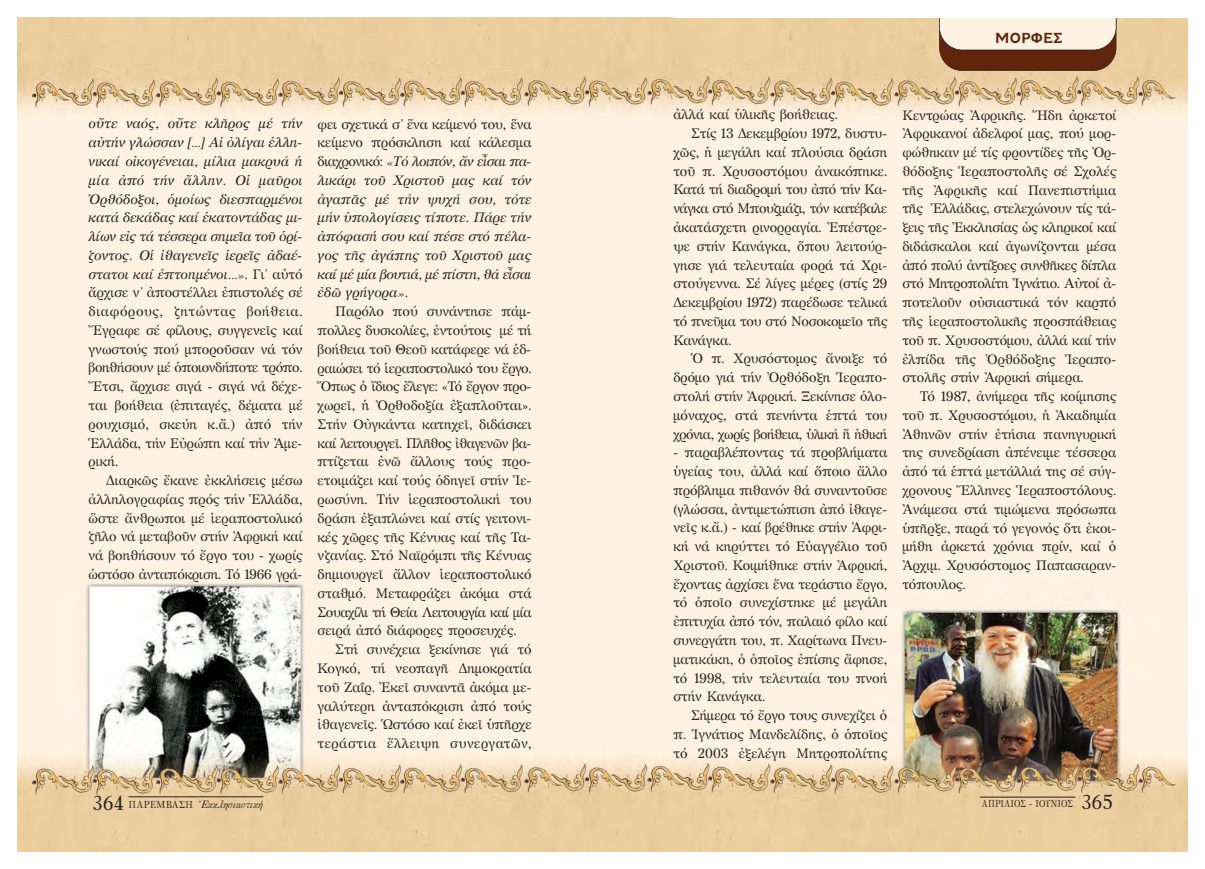
<style>
.page{position:relative;width:1205px;height:869px;background:#fff}
.page>*{position:absolute;margin:0;border:0;box-sizing:border-box;transform-origin:0 0}
.t1{font:700 16.25px "GFS Neohellenic";color:#5f260d}
.t2{font:13.75px/18.8px "GFS Artemisia";color:#231f20;text-align:justify}
.t3{font:italic 13.75px/18.8px "GFS Artemisia";letter-spacing:-.03em;color:#231f20;text-align:justify}
.t4{font:13.75px "GFS Artemisia";letter-spacing:-.035em;color:#231f20}
.t5{font:13.75px "GFS Artemisia";letter-spacing:-.02em;color:#231f20}
.t6{font:11.25px "GFS Solomos";color:#231f20}
.t7{font:10px "GFS Bodoni";color:#231f20;scale:.9 1}
.s1{font-style:italic}
.s2{font-style:normal}
.s3{font-family:"GFS Porson";font-size:20px}
.s4{font-family:"GFS Bodoni";font-size:10px}
</style>
<div class="page">
<img style="left:17px;top:18px;width:1170px;height:832px">
<hr style="left:980px;top:796px;width:95px;height:1px;background:#231f20">
<hr style="left:129px;top:796px;width:134px;height:1px;background:#231f20">
<svg style="left:939px;top:18px;width:177px;height:53px;background:#bb9e8b"></svg>
<p class="t2" style="left:89px;top:116px;width:215px"><span class="s1">οὔτε ναός, οὔτε κλῆρος μέ τήν αὐτήν γλώσσαν […] Αἱ ὀλίγαι ἑλλη&shy;νικαί οἰκογένειαι, μίλια μακρυά ἡ μία ἀπό τήν ἄλλην. Οἱ μαῦροι Ὀρθόδοξοι, ὁμοίως διεσπαρμένοι κατά δεκάδας καί ἑκατοντάδας μι&shy;λίων εἰς τά τέσσερα σημεῖα τοῦ ὁρί&shy;ζοντος. Οἱ ἰθαγενεῖς ἱερεῖς ἀδαέ&shy;στατοι καί ἐπτοημένοι…».</span> Γι’ αὐτό ἄρχισε ν’ ἀποστέλλει ἐπιστολές σέ διαφόρους, ζητώντας βοήθεια.<br>Ἔγραφε σέ φίλους, συγγενεῖς καί γνωστούς πού μποροῦσαν νά τόν βοηθήσουν μέ ὁποιονδήποτε τρόπο.<br>Ἔτσι, ἄρχισε σιγά - σιγά νά δέχε&shy;ται βοήθεια (ἐπιταγές, δέματα μέ ρουχισμό, σκεύη κ.ἄ.) ἀπό τήν Ἑλλάδα, τήν Εὐρώπη καί τήν Ἀμε&shy;ρική.</p>
<p class="t2" style="left:89px;top:472px;width:215px;text-indent:18px">Διαρκῶς ἔκανε ἐκκλήσεις μέσω ἀλληλογραφίας πρός τήν Ἑλλάδα, ὥστε ἄνθρωποι μέ ἱεραποστολικό ζῆλο νά μεταβοῦν στήν Ἀφρική καί νά βοηθήσουν τό ἔργο του - χωρίς ὡστόσο ἀν ταπόκριση. Τό 1966 γρά-</p>
<p class="t3" style="left:318px;top:116px;width:215px"><span class="s2">φει σχετικά σ’ ἕνα κείμενό του, ἕνα κείμενο πρόσκληση καί κάλεσμα διαχρονικό:</span> «Τό λοι πόν, ἄν εἶσαι πα&shy;λικάρι τοῦ Χριστοῦ μας καί τόν ἀγαπᾶς μέ τήν ψυχή σου, τότε μήν ὑπολογίσεις τίποτε. Πάρε τήν ἀπόφασή σου καί πέσε στό πέλα&shy;γος τῆς ἀγάπης τοῦ Χριστοῦ μας καί μέ μία βουτιά, μέ πίστη, θά εἶσαι ἐδῶ γρήγορα».</p>
<p class="t2" style="left:318px;top:303px;width:215px;text-indent:18px">Παρόλο πού συνάντησε πάμ&shy;πολλες δυσκολίες, ἐντούτοις μέ τή βοήθεια τοῦ Θεοῦ κατάφερε νά ἑδ - ραι ώσει τό ἱεραποστολικό του ἔργο.<br>Ὅπως ὁ ἴδιος ἔλεγε: «Τό ἔργον προ&shy;χωρεῖ, ἡ Ὀρθοδοξία ἐξαπλοῦ ται».<br>Στήν Οὐγκάντα κατηχεῖ, διδάσκει καί λειτουργεῖ. Πλῆθος ἰθαγενῶν βα&shy;πτίζεται ἐνῶ ἄλλους τούς προ&shy;ετοιμάζει καί τούς ὁδηγεῖ στήν Ἱε - ρωσύνη. Τήν ἱεραποστολική του δράση ἐξαπλώνει καί στίς γειτονι&shy;κές χῶρες τῆς Κένυας καί τῆς Τα - ν ζανίας. Στό Ναϊρόμπι τῆς Κένυας δημιουργεῖ ἄλλον ἱεραποστολικό σταθμό. Μεταφράζει ἀκόμα στά Σουαχίλι τή Θεία Λειτουργία καί μία σειρά ἀπό διάφορες προσευχές.</p>
<p class="t2" style="left:318px;top:641px;width:215px;text-indent:18px">Στή συνέχεια ξεκίνησε γιά τό Κογκό, τή νεοπαγῆ Δημοκρατία τοῦ Ζαΐρ. Ἐκεῖ συναντᾶ ἀκόμα με&shy;γαλύτερη ἀνταπόκριση ἀπό τούς ἰθαγενεῖς. Ὡστόσο καί ἐκεῖ ὑπῆρχε τεράστια ἔλλειψη συνεργατῶν,</p>
<p class="t1" style="left:995px;top:33px;width:70px">ΜΟΡΦΕΣ</p>
<p class="t2" style="left:673px;top:107px;width:166px">ἀλλά καί ὑλικῆς βοήθειας.</p>
<p class="t2" style="left:691px;top:125px;width:198px">Στίς 13 Δεκεμβρίου 1972, δυστυ -</p>
<p class="t2" style="left:673px;top:144px;width:215px">χῶς, ἡ μεγάλη καί πλούσια δράση</p>
<p class="t2" style="left:673px;top:163px;width:215px">τοῦ π. Χρυσοστόμου ἀνακόπηκε.</p>
<p class="t5" style="left:673px;top:185px;width:215px">Κατά τή διαδρομή του ἀπό τήν Κα-</p>
<p class="t4" style="left:673px;top:203px;width:215px">νάγκα στό Μπουζμάζι, τόν κατέβαλε</p>
<p class="t2" style="left:673px;top:219px;width:215px">ἀκατάσχετη ρινορραγία. Ἐπέστρε-</p>
<p class="t2" style="left:673px;top:238px;width:215px">ψε στήν Κανάγκα, ὅπου λειτούρ-</p>
<p class="t2" style="left:673px;top:257px;width:215px">γησε γιά τελευταία φορά τά Χρι-</p>
<p class="t2" style="left:673px;top:276px;width:215px">στούγεννα. Σέ λίγες μέρες (στίς 29</p>
<p class="t2" style="left:673px;top:294px;width:215px">Δεκεμβρίου 1972) παρέδωσε τελικά</p>
<p class="t5" style="left:673px;top:316px;width:215px">τό πνεῦμα του στό Νοσοκομεῖο τῆς</p>
<p class="t2" style="left:673px;top:332px;width:60px">Κανάγκα.</p>
<p class="t2" style="left:691px;top:351px;width:198px">Ὁ π. Χρυσόστομος ἄνοιξε τό</p>
<p class="t2" style="left:673px;top:369px;width:215px">δρό μο γιά τήν Ὀρθόδοξη Ἱεραπο-</p>
<p class="t2" style="left:673px;top:388px;width:215px">στολή στήν Ἀφρική. Ξεκίνησε ὁλο-</p>
<p class="t2" style="left:673px;top:407px;width:215px">μόναχος, στά πενήντα ἑπτά του</p>
<p class="t4" style="left:673px;top:428px;width:215px">χρόνια, χωρίς βοήθεια, ὑλική ἤ ἠ θική</p>
<p class="t2" style="left:673px;top:444px;width:215px">- παραβλέποντας τά προβλήματα ὑγείας του, ἀλλά καί ὅποιο ἄλλο πρόβλημα πιθανόν θά συναντοῦσε (γλώσσα, ἀντιμετώπιση ἀπό ἰθαγε&shy;νεῖς κ.ἄ.) - καί βρέθηκε στήν Ἀφρι&shy;κή νά κηρύττει τό Εὐαγγέλιο τοῦ Χριστοῦ. Κοιμήθηκε στήν Ἀφρική, ἔχοντας ἀρχίσει ἕνα τεράστιο ἔργο, τό ὁποῖο συνεχίστηκε μέ μεγάλη ἐπιτυχία ἀπό τόν, παλαιό φίλο καί συνεργάτη του, π. Χαρίτωνα Πνευ&shy;ματικάκη, ὁ ὁποῖος ἐπίσης ἄφησε, τό 1998, τήν τελευταία του πνοή στήν Κανάγκα.</p>
<p class="t2" style="left:673px;top:707px;width:215px;text-indent:18px">Σήμερα τό ἔργο τους συνεχίζει ὁ π. Ἰγνάτιος Μανδελίδης, ὁ ὁποῖος τό 2003 ἐξελέγη Μητροπολίτης</p>
<p class="t2" style="left:902px;top:107px;width:215px">Κεντρώας Ἀφρικῆς. Ἤδη ἀρκετοί Ἀφρικανοί ἀδελφοί μας, πού μορ&shy;φώθηκαν μέ τίς φροντίδες τῆς Ὀρ - θό δοξης Ἱεραποστολῆς σέ Σχολές τῆς Ἀφρικῆς καί Πανεπιστήμια τῆς Ἑλλάδας, στελεχώνουν τίς τά&shy;ξεις τῆς Ἐκκλησίας ὡς κληρικοί καί διδάσκαλοι καί ἀγωνίζονται μέσα ἀπό πολύ ἀντίξοες συνθῆκες δίπλα στό Μητροπολίτη Ἰγνάτιο. Αὐτοί ἀ - πο τελοῦν οὐσιαστικά τόν καρπό τῆς ἱεραποστολικῆς προσπάθειας τοῦ π. Χρυσοστόμου, ἀλλά καί τήν ἐλπίδα τῆς Ὀρθόδοξης Ἱεραπο&shy;στο λῆς στήν Ἀφρική σήμερα.</p>
<p class="t2" style="left:902px;top:388px;width:215px;text-indent:18px">Τό 1987, ἀνήμερα τῆς κοίμησης τοῦ π. Χρυσοστόμου, ἡ Ἀκαδημία Ἀθηνῶν στήν ἐτήσια πανηγυρική της συνεδρίαση ἀπένειμε τέσσερα ἀπό τά ἑπτά μετάλλιά της σέ σύγ&shy;χρονους Ἕλληνες Ἱεραποστόλους.<br>Ἀνάμεσα στά τιμώμενα πρόσωπα ὑπῆρξε, παρά τό γεγονός ὅτι ἐκοι&shy;μήθη ἀρκετά χρόνια πρίν, καί ὁ Ἀρχιμ. Χρυσόστομος Παπασαραν&shy;τόπουλος.</p>
<p class="t6" style="left:92px;top:799px;width:172px"><span class="s3">364</span> <span class="s4">ΠAPEMBAΣH</span> Ἐκκλησιαστική</p>
<p class="t7" style="left:981px;top:799px;width:147px">ΑΠΡΙΛΙΟΣ - ΙΟΥΝΙΟΣ <span class="s3">365</span></p>
</div>
